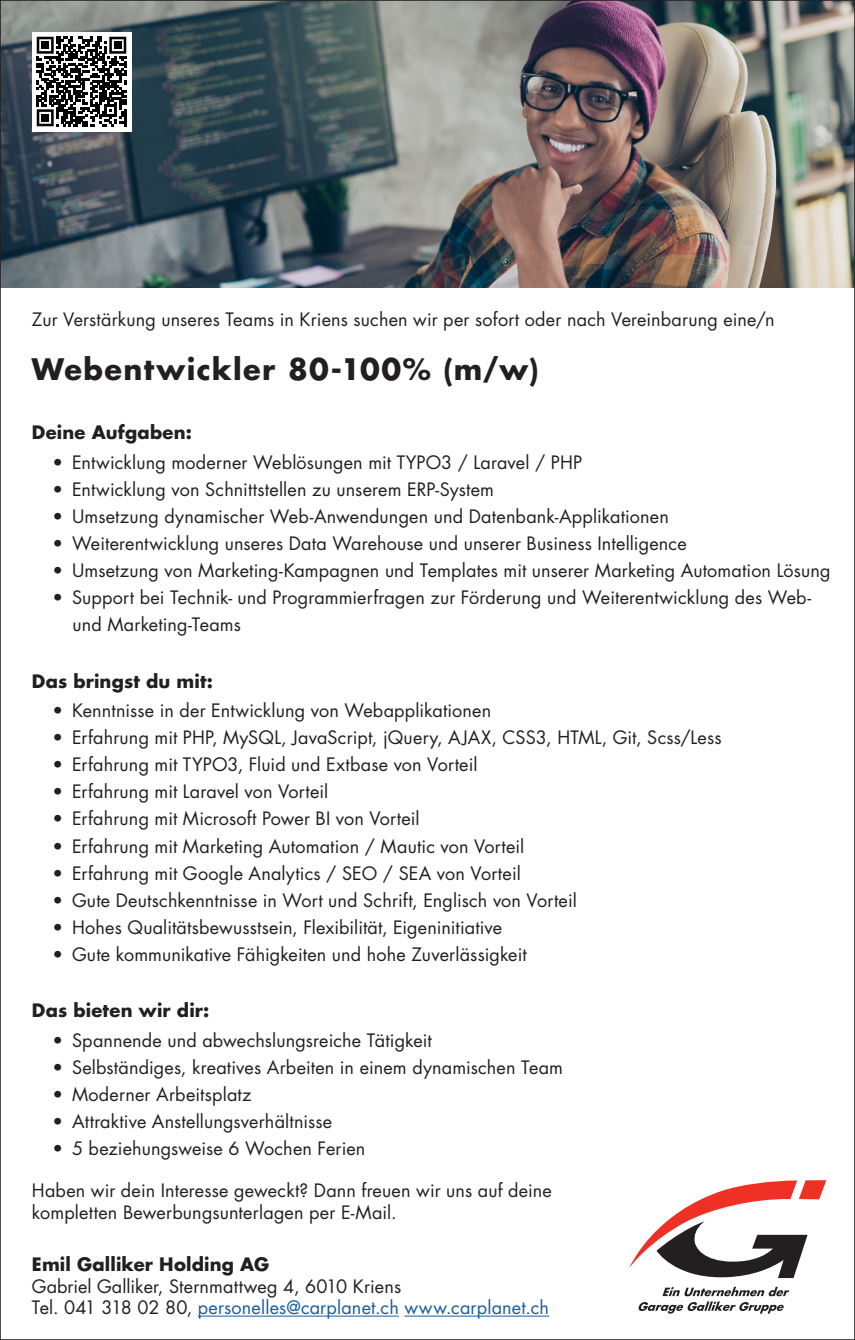
<style>
.page{position:relative;width:855px;height:1340px;background:#fff}
.page>*{position:absolute;margin:0;border:0;box-sizing:border-box;transform-origin:0 0}
.Titel{font:700 28.8px "Futura Std";letter-spacing:.045em;color:#231f20}
.Text{font:18px/27px "Futura Std";letter-spacing:.01em;color:#231f20}
.Text-2{font:18px "Futura Std";letter-spacing:.01em;color:#175d9e}
.Titel-Klein{font:700 18px "Futura Std";letter-spacing:.01em;color:#231f20}
.Text-3{font:700 18px "Futura Std";letter-spacing:.01em;color:#231f20}
.s1{color:#231f20}
</style>
<div class="page">
<hr style="left:198px;top:1315px;width:201px;height:1px;background:#175d9e">
<hr style="left:404px;top:1315px;width:145px;height:1px;background:#175d9e">
<img style="left:2px;top:2px;width:851px;height:285px">
<svg style="left:629px;top:1180px;width:197px;height:97px"></svg>
<svg style="left:638px;top:1286px;width:151px;height:27px"></svg>
<svg style="left:32px;top:32px;width:99px;height:99px"></svg>
<svg style="left:37px;top:37px;width:89px;height:89px"></svg>
<div style="left:42px;top:42px;width:7px;height:7px;background:#000"></div>
<div style="left:114px;top:42px;width:7px;height:7px;background:#000"></div>
<div style="left:42px;top:114px;width:7px;height:7px;background:#000"></div>
<p class="Text" style="left:32px;top:306px;width:744px">Zur Verstärkung unseres Teams in Kriens suchen wir per sofort oder nach Vereinbarung eine/n</p>
<p class="Titel" style="left:32px;top:350px;width:508px">Webentwickler 80-100% (m/w)</p>
<p class="Titel-Klein" style="left:32px;top:420px;width:161px">Deine Aufgaben:</p>
<p class="Text" style="left:52px;top:448px;width:531px">• Entwicklung moderner Weblösungen mit TYPO3 / Laravel / PHP</p>
<p class="Text" style="left:52px;top:475px;width:443px">• Entwicklung von Schnittstellen zu unserem ERP-System</p>
<p class="Text" style="left:52px;top:502px;width:618px">• Umsetzung dynamischer Web-Anwendungen und Datenbank-Applikationen</p>
<p class="Text" style="left:52px;top:529px;width:636px">• Weiterentwicklung unseres Data Warehouse und unserer Business Intelligence</p>
<p class="Text" style="left:52px;top:556px;width:779px">• Umsetzung von Marketing-Kampagnen und Templates mit unserer Marketing Automation Lösung</p>
<p class="Text" style="left:72px;top:583px;width:740px;text-indent:-20px">• Support bei Technik- und Programmierfragen zur Förderung und Weiterentwicklung des Web&shy;und Marketing-Teams</p>
<p class="Titel-Klein" style="left:32px;top:669px;width:183px">Das bringst du mit:</p>
<p class="Text" style="left:52px;top:697px;width:440px">• Kenntnisse in der Entwicklung von Webapplikationen</p>
<p class="Text" style="left:52px;top:724px;width:671px">• Erfahrung mit PHP, MySQL, JavaScript, jQuery, AJAX, CSS3, HTML, Git, Scss/Less</p>
<p class="Text" style="left:52px;top:751px;width:426px">• Erfahrung mit TYPO3, Fluid und Extbase von Vorteil</p>
<p class="Text" style="left:52px;top:778px;width:277px">• Erfahrung mit Laravel von Vorteil</p>
<p class="Text" style="left:52px;top:805px;width:369px">• Erfahrung mit Microsoft Power BI von Vorteil</p>
<p class="Text" style="left:52px;top:832px;width:473px">• Erfahrung mit Marketing Automation / Mautic von Vorteil</p>
<p class="Text" style="left:52px;top:859px;width:470px">• Erfahrung mit Google Analytics / SEO / SEA von Vorteil</p>
<p class="Text" style="left:52px;top:886px;width:526px">• Gute Deutschkenntnisse in Wort und Schrift, Englisch von Vorteil</p>
<p class="Text" style="left:52px;top:913px;width:451px">• Hohes Qualitätsbewusstsein, Flexibilität, Eigeninitiative</p>
<p class="Text" style="left:52px;top:940px;width:476px">• Gute kommunikative Fähigkeiten und hohe Zuverlässigkeit</p>
<p class="Titel-Klein" style="left:32px;top:998px;width:179px">Das bieten wir dir:</p>
<p class="Text" style="left:52px;top:1027px;width:381px">• Spannende und abwechslungsreiche Tätigkeit</p>
<p class="Text" style="left:52px;top:1054px;width:512px">• Selbständiges, kreatives Arbeiten in einem dynamischen Team</p>
<p class="Text" style="left:52px;top:1081px;width:201px">• Moderner Arbeitsplatz</p>
<p class="Text" style="left:52px;top:1108px;width:281px">• Attraktive Anstellungsverhältnisse</p>
<p class="Text" style="left:52px;top:1135px;width:314px">• 5 beziehungsweise 6 Wochen Ferien</p>
<p class="Text" style="left:32px;top:1176px;width:521px">Haben wir dein Interesse geweckt? Dann freuen wir uns auf deine</p>
<p class="Text" style="left:32px;top:1198px;width:366px">kompletten Bewerbungsunterlagen per E-Mail.</p>
<p class="Text-3" style="left:32px;top:1252px;width:239px">Emil Galliker Holding AG</p>
<p class="Text" style="left:32px;top:1272px;width:371px">Gabriel Galliker, Sternmattweg 4, 6010 Kriens</p>
<p class="Text-2" style="left:32px;top:1296px;width:519px"><span class="s1">Tel. 041 318 02 80,</span> personelles@carplanet.ch www.carplanet.ch</p>
</div>
